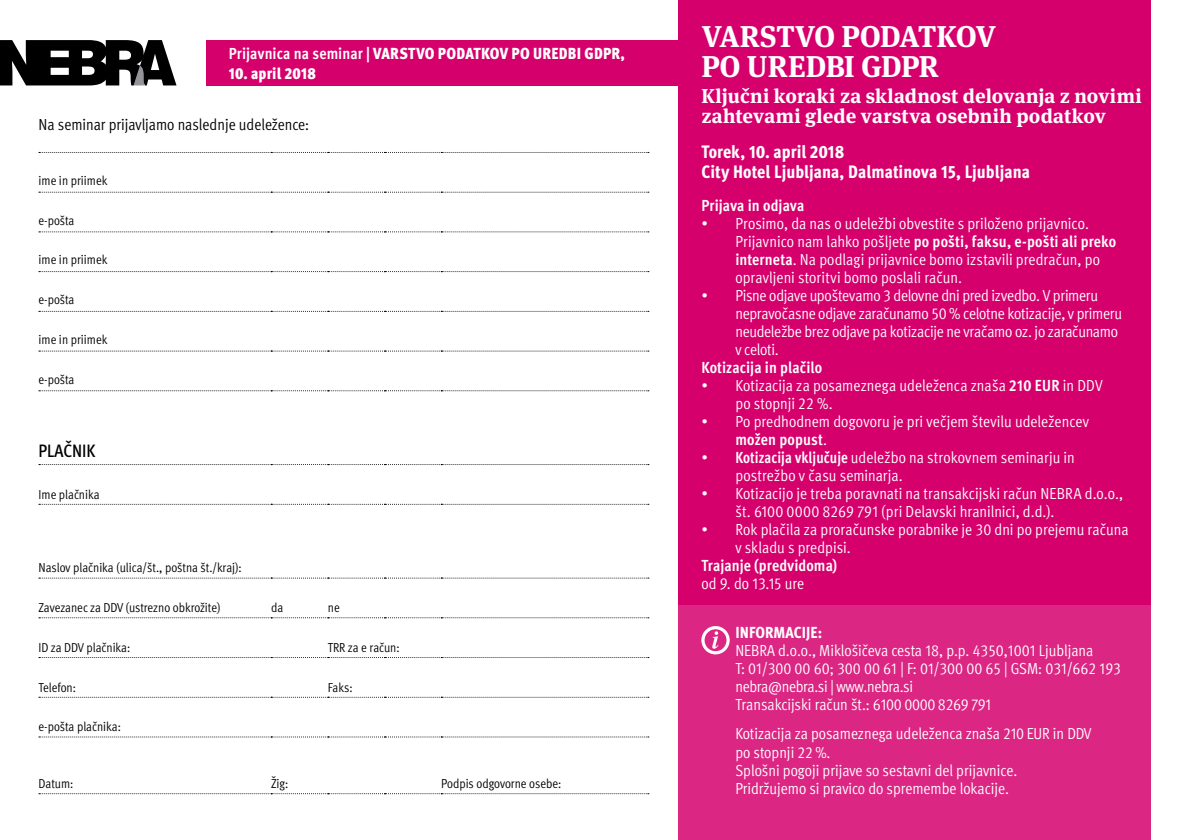
<style>
.page{position:relative;width:1191px;height:840px;background:#fff}
.page>*{position:absolute;margin:0;border:0;box-sizing:border-box;transform-origin:0 0}
.t1{font:700 30px/30px "Meta Serif Pro";letter-spacing:-.015em;color:#fff}
.t2{font:700 20px/20px "Meta Serif Pro";letter-spacing:.01em;color:#fff}
.t3{font:800 condensed 18px/20px "Meta Pro";color:#fff}
.t4{font:500 condensed 18px "Meta Pro";color:#000}
.t5{font:16px/18px "Meta Pro Cond Norm";color:#fff}
.t6{font:700 condensed 16px "Meta Pro";letter-spacing:.005em;color:#fff}
.t7{font:900 condensed 16px "Meta Pro";letter-spacing:.015em;color:#fff}
.t8{font:16px "Meta Pro Cond Norm";color:#000}
.t9{font:800 condensed 16px "Meta Pro";letter-spacing:.005em;color:#fff}
.t10{font:13px "Meta Pro Cond Norm";letter-spacing:-.005em;color:#000}
.s1{font-weight:700}
.s2{font-family:"Meta Pro Cond Norm";font-weight:400;font-stretch:normal}
.s3{font-family:"Meta Pro";font-weight:700;font-stretch:condensed}
</style>
<div class="page">
<div style="left:206px;top:40px;width:472px;height:45px;background:#d6006d"></div>
<div style="left:678px;top:0;width:473px;height:607px;background:#d6006d"></div>
<div style="left:678px;top:604px;width:473px;height:235px;background:#dc2683"></div>
<svg style="left:39px;top:191px;width:609px;height:547px"></svg>
<svg style="left:39px;top:152px;width:610px;height:1px"></svg>
<svg style="left:39px;top:192px;width:610px;height:1px"></svg>
<svg style="left:39px;top:271px;width:610px;height:1px"></svg>
<svg style="left:39px;top:311px;width:610px;height:1px"></svg>
<svg style="left:39px;top:350px;width:610px;height:1px"></svg>
<svg style="left:39px;top:390px;width:610px;height:1px"></svg>
<svg style="left:39px;top:503px;width:610px;height:1px"></svg>
<svg style="left:39px;top:464px;width:610px;height:1px"></svg>
<svg style="left:39px;top:231px;width:610px;height:1px"></svg>
<svg style="left:39px;top:793px;width:610px;height:1px"></svg>
<svg style="left:39px;top:577px;width:610px;height:1px"></svg>
<svg style="left:39px;top:617px;width:610px;height:1px"></svg>
<svg style="left:39px;top:657px;width:610px;height:1px"></svg>
<svg style="left:39px;top:696px;width:610px;height:1px"></svg>
<svg style="left:39px;top:736px;width:610px;height:1px"></svg>
<svg style="left:701px;top:626px;width:28px;height:28px"></svg>
<svg style="left:0;top:40px;width:176px;height:45px"></svg>
<p class="t7" style="left:229px;top:41px;width:398px"><span class="s1">Prijavnica na seminar |</span> VARSTVO PODATKOV PO UREDBI GDPR,</p>
<p class="t7" style="left:229px;top:61px;width:89px">10. april 2018</p>
<p class="t8" style="left:39px;top:113px;width:272px">Na seminar prijavljamo naslednje udeležence:</p>
<p class="t10" style="left:39px;top:171px;width:70px">ime in priimek</p>
<p class="t10" style="left:39px;top:211px;width:37px">-e pošta</p>
<p class="t10" style="left:39px;top:250px;width:70px">ime in priimek</p>
<p class="t10" style="left:39px;top:290px;width:37px">-e pošta</p>
<p class="t10" style="left:39px;top:330px;width:70px">ime in priimek</p>
<p class="t10" style="left:39px;top:369px;width:37px">-e pošta</p>
<p class="t4" style="left:39px;top:437px;width:58px">PLAČNIK</p>
<p class="t10" style="left:39px;top:484px;width:63px">Ime plačnika</p>
<p class="t10" style="left:39px;top:558px;width:205px">Naslov plačnika (ulica/št., poštna št./kraj :(</p>
<p class="t10" style="left:39px;top:598px;width:183px">Zavezanec za DDV (ustrezno obkrožite)</p>
<p class="t10" style="left:271px;top:598px;width:14px">da</p>
<p class="t10" style="left:328px;top:598px;width:13px">ne</p>
<p class="t10" style="left:39px;top:637px;width:93px">ID za DDV plačnika:</p>
<p class="t10" style="left:328px;top:637px;width:73px">TRR za e račun:</p>
<p class="t10" style="left:39px;top:677px;width:39px">Telefon:</p>
<p class="t10" style="left:39px;top:717px;width:84px">-e pošta plačnika:</p>
<p class="t10" style="left:328px;top:677px;width:26px">Faks:</p>
<p class="t10" style="left:39px;top:773px;width:36px">Datum:</p>
<p class="t10" style="left:271px;top:773px;width:19px">Žig:</p>
<p class="t10" style="left:441px;top:773px;width:121px">Podpis odgovorne osebe:</p>
<h1 class="t1" style="left:701px;top:19px;width:296px">VARSTVO PODATKOV<br>PO UREDBI GDPR</h1>
<p class="t2" style="left:701px;top:84px;width:442px">Ključni koraki za skladnost delovanja z novimi zahtevami glede varstva osebnih podatkov</p>
<p class="t3" style="left:701px;top:141px;width:330px">Torek, 10. april 2018<br>City Hotel Ljubljana, Dalmatinova 15, Ljubljana</p>
<p class="t6" style="left:701px;top:193px;width:104px">Prijava in odjava</p>
<p class="t5" style="left:735px;top:213px;width:355px">Prosimo, da nas o udeležbi obvestite s priloženo prijavnico.</p>
<p class="t5" style="left:701px;top:213px;width:8px">•</p>
<p class="t5" style="left:701px;top:285px;width:8px">•</p>
<p class="t6" style="left:735px;top:229px;width:382px"><span class="s2">Prijavnico nam lahko pošljete</span> po pošti, faksu -e, pošti ali preko</p>
<p class="t5" style="left:735px;top:249px;width:366px"><span class="s3">interneta</span>. Na podlagi prijavnice bomo izstavili predračun, po opravljeni storitvi bomo poslali račun.<br>Pisne odjave upoštevamo 3 delovne dni pred izvedbo V. primeru</p>
<p class="t5" style="left:735px;top:303px;width:388px">nepravočasne odjave zaračunamo 50 % celotne kotizacije v, primeru neudeležbe brez odjave pa kotizacije ne vračamo oz jo. zaračunamo v celoti.</p>
<p class="t6" style="left:701px;top:355px;width:122px">Kotizacija in plačilo</p>
<p class="t5" style="left:735px;top:375px;width:369px">Kotizacija za posameznega udeleženca znaša <span class="s3">210 EUR</span> in DDV</p>
<p class="t5" style="left:701px;top:375px;width:8px">•</p>
<p class="t5" style="left:701px;top:411px;width:8px">•</p>
<p class="t5" style="left:701px;top:447px;width:8px">•</p>
<p class="t5" style="left:701px;top:483px;width:8px">•</p>
<p class="t5" style="left:701px;top:519px;width:8px">•</p>
<p class="t5" style="left:735px;top:393px;width:355px">po stopnji 22 %.<br>Po predhodnem dogovoru je pri večjem številu udeležencev</p>
<p class="t6" style="left:735px;top:427px;width:93px">možen popust<span class="s2">.</span></p>
<p class="t5" style="left:735px;top:447px;width:341px"><span class="s3">Kotizacija vključuje</span> udeležbo na strokovnem seminarju in</p>
<p class="t5" style="left:735px;top:465px;width:389px">postrežbo v času seminarja.<br>Kotizacijo je treba poravnati na transakcijski račun NEBRA o.o.d . ,</p>
<p class="t5" style="left:735px;top:501px;width:395px">št. 6100 0000 8269 791 (pri Delavski hranilnici . ( .d.d,<br>Rok plačila za proračunske porabnike je 30 dni po prejemu računa</p>
<p class="t5" style="left:735px;top:537px;width:117px">v skladu s predpisi.</p>
<p class="t6" style="left:701px;top:553px;width:137px">Trajanje (predvidoma(</p>
<p class="t5" style="left:701px;top:573px;width:104px">od 9. do 13.15 ure</p>
<p class="t9" style="left:735px;top:620px;width:88px">INFORMACIJE:</p>
<p class="t5" style="left:735px;top:640px;width:387px">NEBRA o.o.d ., Miklošičeva cesta 18, .p.p 4350,1001 Ljubljana<br>:T 01/300 00 60; 300 00 61 | :F 01/300 00 65 | GSM: 031/662 193 nebra@nebra.si | www.nebra.si<br>Transakcijski račun št.: 6100 0000 8269 791</p>
<p class="t5" style="left:735px;top:723px;width:358px">Kotizacija za posameznega udeleženca znaša 210 EUR in DDV po stopnji 22 %.<br>Splošni pogoji prijave so sestavni del prijavnice.<br>Pridržujemo si pravico do spremembe lokacije.</p>
</div>
